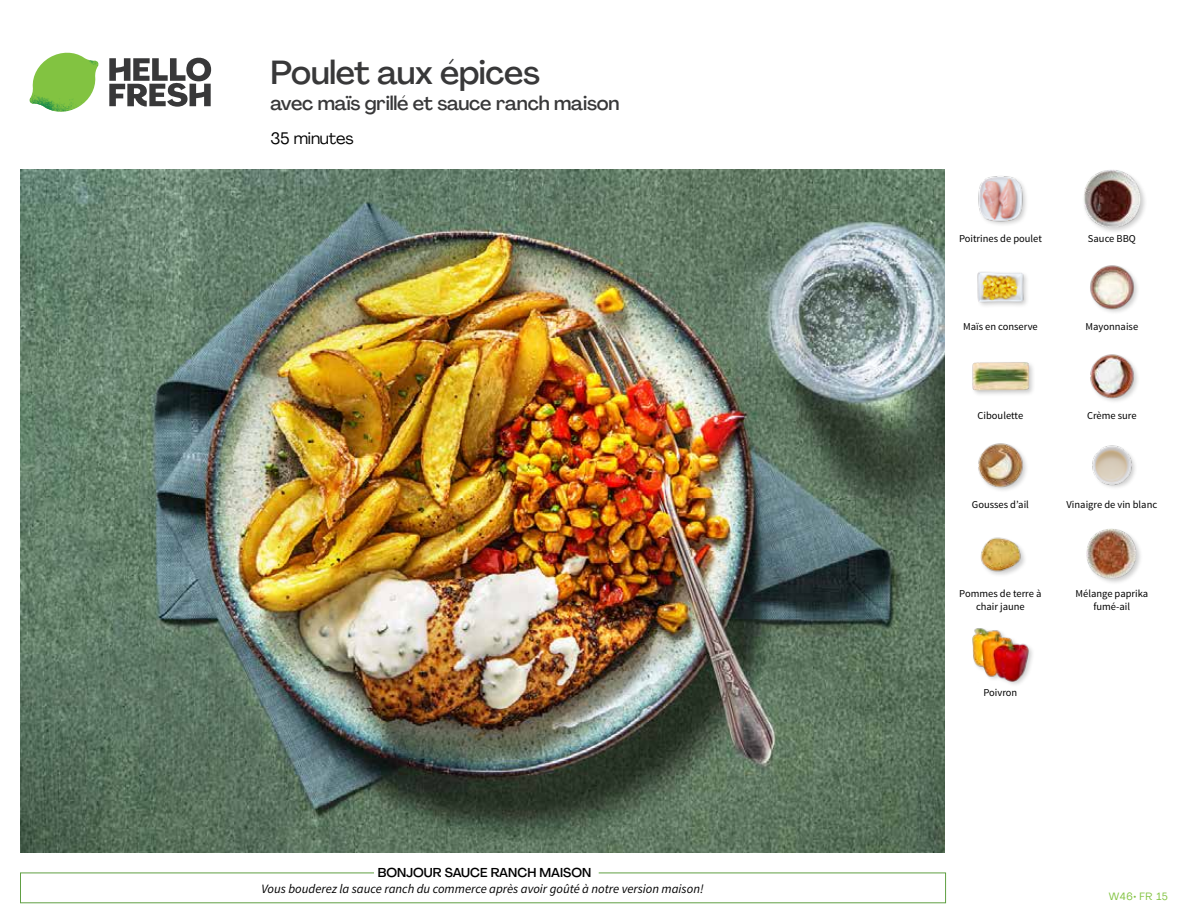
<style>
.page{position:relative;width:1188px;height:918px;background:#fff}
.page>*{position:absolute;margin:0;border:0;box-sizing:border-box;transform-origin:0 0}
.t1{font:500 33px "Agrandir";letter-spacing:-.01em;color:#383839}
.t2{font:500 19.5px "Agrandir";letter-spacing:-.01em;color:#383839}
.t3{font:16.5px "Agrandir";letter-spacing:-.01em;color:#000}
.t4{font:italic 12.75px "Source Sans Pro";color:#000}
.t5{font:500 12.75px "Agrandir";color:#000}
.t6{font:10.5px/13.5px "Source Sans Pro";color:#000;text-align:center}
.t7{font:10.5px "Agrandir";letter-spacing:.05em;color:#82c341}
</style>
<div class="page">
<svg style="left:109px;top:57px;width:102px;height:50px"></svg>
<svg style="left:34px;top:53px;width:62px;height:40px"></svg>
<img style="left:67px;top:53px;width:32px;height:26px">
<img style="left:33px;top:75px;width:59px;height:11px">
<img style="left:29px;top:79px;width:61px;height:33px">
<img style="left:65px;top:86px;width:27px;height:25px">
<div style="left:20px;top:873px;width:926px;height:30px;border:1px solid #609f43"></div>
<div style="left:374px;top:865px;width:225px;height:15px;background:#fff"></div>
<img style="left:21px;top:170px;width:924px;height:682px">
<div style="left:972px;top:627px;width:63px;height:61px;background:#000;opacity:.2"></div>
<img style="left:972px;top:627px;width:57px;height:55px">
<div style="left:1086px;top:528px;width:58px;height:58px;background:#000;opacity:.2"></div>
<img style="left:1087px;top:529px;width:50px;height:50px">
<img style="left:980px;top:537px;width:45px;height:38px">
<img style="left:1092px;top:445px;width:43px;height:43px">
<img style="left:978px;top:443px;width:49px;height:48px">
<img style="left:1090px;top:354px;width:48px;height:48px">
<div style="left:972px;top:361px;width:63px;height:37px;background:#000;opacity:.2"></div>
<img style="left:972px;top:361px;width:57px;height:37px">
<img style="left:1090px;top:265px;width:48px;height:48px">
<img style="left:977px;top:272px;width:50px;height:34px">
<div style="left:1082px;top:169px;width:65px;height:65px;background:#000;opacity:.2"></div>
<img style="left:1083px;top:170px;width:58px;height:57px">
<img style="left:978px;top:176px;width:48px;height:49px">
<h1 class="t1" style="left:271px;top:52px;width:271px">Poulet aux épices</h1>
<h2 class="t2" style="left:271px;top:91px;width:350px">avec maïs grillé et sauce ranch maison</h2>
<h3 class="t3" style="left:271px;top:128px;width:85px">35 minutes</h3>
<p class="t5" style="left:378px;top:864px;width:215px">BONJOUR SAUCE RANCH MAISON</p>
<p class="t4" style="left:262px;top:881px;width:444px">Vous bouderez la sauce ranch du commerce après avoir goûté à notre version maison!</p>
<p class="t6" style="left:959px;top:232px;width:84px">Poitrines de poulet</p>
<p class="t6" style="left:1088px;top:232px;width:49px">Sauce BBQ</p>
<p class="t6" style="left:963px;top:320px;width:76px">Maïs en conserve</p>
<p class="t6" style="left:1086px;top:320px;width:54px">Mayonnaise</p>
<p class="t6" style="left:978px;top:409px;width:47px">Ciboulette</p>
<p class="t6" style="left:1087px;top:409px;width:51px">Crème sure</p>
<p class="t6" style="left:972px;top:498px;width:59px">Gousses d’ail</p>
<p class="t6" style="left:1067px;top:498px;width:92px">Vinaigre de vin blanc</p>
<p class="t6" style="left:959px;top:587px;width:84px">Pommes de terre à chair jaune</p>
<p class="t6" style="left:983px;top:686px;width:35px">Poivron</p>
<p class="t6" style="left:1076px;top:587px;width:74px">Mélange paprika fumé-ail</p>
<p class="t7" style="left:1109px;top:890px;width:60px">W46• FR 15</p>
</div>
